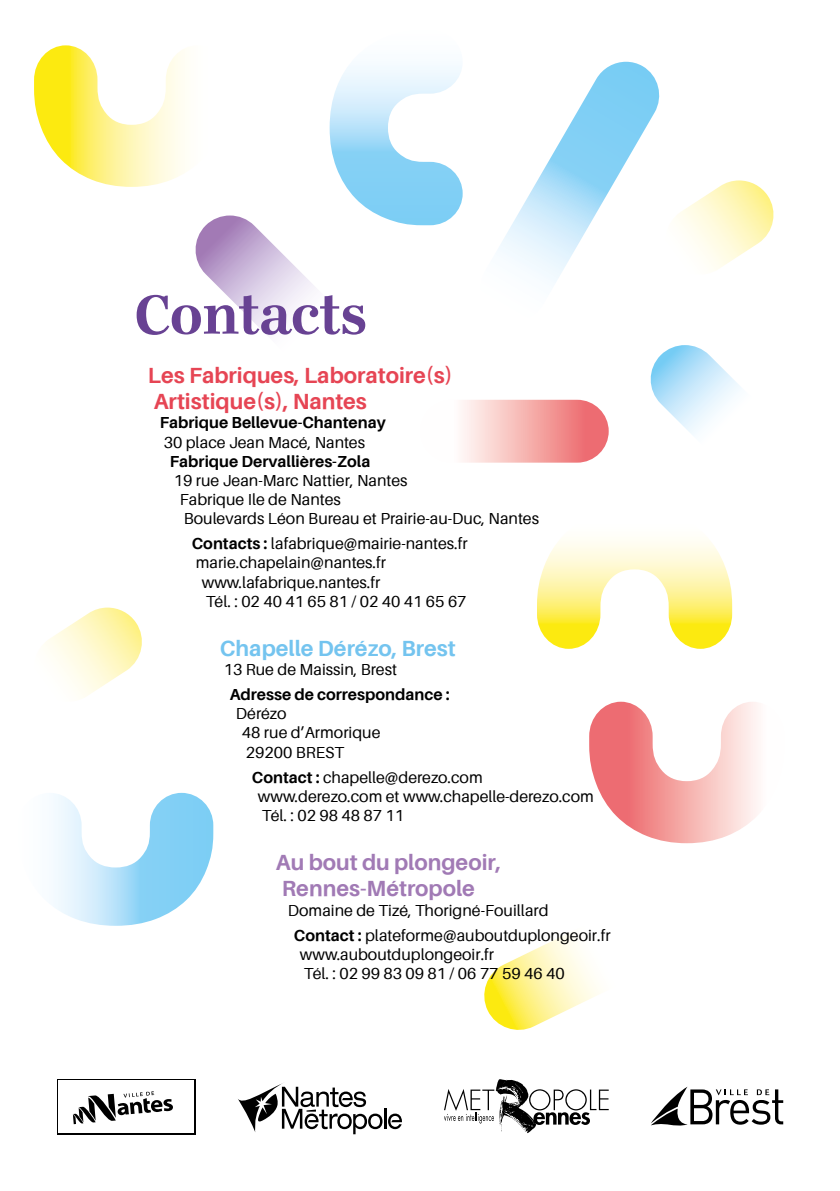
<style>
.page{position:relative;width:840px;height:1191px;background:#fff}
.page>*{position:absolute;margin:0;border:0;box-sizing:border-box;transform-origin:0 0}
.t1{font:700 60px "Ingeborg";letter-spacing:-.015em;color:#684293}
.t2{font:700 22px/26.4px "Aileron";color:#e64554}
.t3{font:700 22px/26.4px "Aileron";color:#a17ab5}
.t4{font:700 22px "Aileron";color:#74c4ef}
.t5{font:16px/19.2px "Aileron";color:#000}
.t6{font:700 16px "Aileron";color:#000}
.s1{font-weight:700}
</style>
<div class="page">
<svg style="left:73px;top:1091px;width:100px;height:33px"></svg>
<svg style="left:651px;top:1086px;width:131px;height:40px"></svg>
<hr style="left:384px;top:1108px;width:2px;height:20px;background:#000">
<svg style="left:388px;top:1113px;width:14px;height:16px"></svg>
<svg style="left:238px;top:1083px;width:144px;height:51px"></svg>
<svg style="left:444px;top:1079px;width:164px;height:54px"></svg>
<div style="left:420px;top:400px;width:188px;height:62px;background:linear-gradient(to right,#fff,#ec6265);border-radius:31px"></div>
<svg style="left:53px;top:793px;width:160px;height:132px"></svg>
<svg style="left:537px;top:540px;width:194px;height:109px"></svg>
<svg style="left:589px;top:701px;width:169px;height:142px"></svg>
<svg style="left:34px;top:45px;width:428px;height:290px"></svg>
<svg style="left:498px;top:62px;width:162px;height:221px"></svg>
<svg style="left:650px;top:345px;width:91px;height:91px"></svg>
<svg style="left:484px;top:934px;width:116px;height:96px"></svg>
<svg style="left:676px;top:180px;width:98px;height:90px"></svg>
<svg style="left:44px;top:607px;width:98px;height:91px"></svg>
<h1 class="t1" style="left:134px;top:278px;width:235px">Contacts</h1>
<h2 class="t2" style="left:148px;top:362px;width:306px">Les Fabriques, Laboratoire(s)<br>Artistique(s), Nantes</h2>
<p class="t6" style="left:160px;top:414px;width:227px">Fabrique Bellevue-Chantenay</p>
<p class="t5" style="left:164px;top:432px;width:203px">30 place Jean Macé, Nantes</p>
<p class="t6" style="left:170px;top:452px;width:202px">Fabrique Dervallières-Zola</p>
<p class="t5" style="left:180px;top:471px;width:360px;text-indent:-6px">19 rue Jean-Marc Nattier, Nantes<br>Fabrique Ile de Nantes<br>Boulevards Léon Bureau et Prairie-au-Duc, Nantes</p>
<p class="t5" style="left:192px;top:534px;width:277px"><span class="s1">Contacts :</span> lafabrique@mairie-nantes.fr</p>
<p class="t5" style="left:196px;top:553px;width:192px">marie.chapelain@nantes.fr</p>
<p class="t5" style="left:202px;top:572px;width:180px">www.lafabrique.nantes.fr</p>
<p class="t5" style="left:206px;top:592px;width:262px">Tél. : 02 40 41 65 81 / 02 40 41 65 67</p>
<h2 class="t4" style="left:220px;top:636px;width:237px">Chapelle Dérézo, Brest</h2>
<p class="t5" style="left:224px;top:660px;width:175px">13 Rue de Maissin, Brest</p>
<p class="t6" style="left:230px;top:685px;width:221px">Adresse de correspondance :</p>
<p class="t5" style="left:242px;top:704px;width:140px;text-indent:-6px">Dérézo<br>48 rue d’Armorique<br>29200 BREST</p>
<p class="t5" style="left:258px;top:767px;width:337px;text-indent:-6px"><span class="s1">Contact :</span> chapelle@derezo.com www.derezo.com et www.chapelle-derezo.com<br>Tél. : 02 98 48 87 11</p>
<h2 class="t3" style="left:276px;top:849px;width:227px">Au bout du plongeoir,<br>Rennes-Métropole</h2>
<p class="t5" style="left:294px;top:898px;width:318px;line-height:24.8px;text-indent:-6px">Domaine de Tizé, Thorigné-Fouillard<br><span class="s1">Contact :</span> plateforme@auboutduplongeoir.fr</p>
<p class="t5" style="left:300px;top:944px;width:266px">www.auboutduplongeoir.fr<br>Tél. : 02 99 83 09 81 / 06 77 59 46 40</p>
</div>
